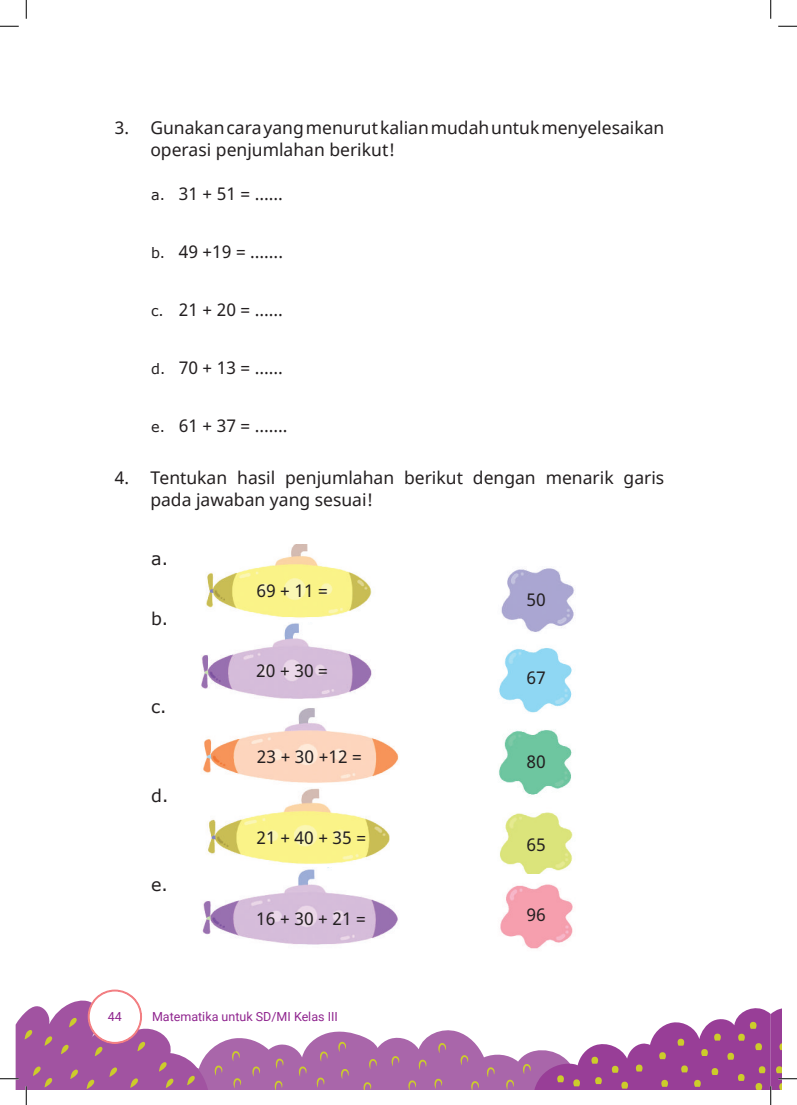
<style>
.page{position:relative;width:797px;height:1105px;background:#fff}
.page>*{position:absolute;margin:0;border:0;box-sizing:border-box;transform-origin:0 0}
.t1{font:17.5px/22.5px "Noto Sans";color:#231f20}
.t2{font:17.5px "Verdana";color:#231f20}
.t3{font:12.5px "Roboto";color:#90268f}
.s1{font-family:"Verdana";font-size:14.38px}
</style>
<div class="page">
<img style="left:499px;top:568px;width:76px;height:306px">
<img style="left:206px;top:544px;width:166px;height:74px">
<img style="left:201px;top:623px;width:171px;height:76px">
<img style="left:203px;top:708px;width:196px;height:156px">
<img style="left:500px;top:884px;width:73px;height:65px">
<img style="left:202px;top:867px;width:196px;height:78px">
<svg style="left:0;top:25px;width:19px;height:2px"></svg>
<svg style="left:778px;top:25px;width:19px;height:2px"></svg>
<svg style="left:25px;top:0;width:2px;height:19px"></svg>
<svg style="left:770px;top:0;width:1px;height:19px"></svg>
<svg style="left:0;top:989px;width:797px;height:116px"></svg>
<p class="t1" style="left:150px;top:117px;width:515px;text-indent:-35px">3. Gunakan cara yang menurut kalian mudah untuk menyelesaikan operasi penjumlahan berikut!</p>
<p class="t1" style="left:151px;top:183px;width:133px"><span class="s1">a.</span> 31 + 51 = ……</p>
<p class="t1" style="left:151px;top:241px;width:133px"><span class="s1">b.</span> 49 +19 = …….</p>
<p class="t1" style="left:151px;top:299px;width:133px"><span class="s1">c.</span> 21 + 20 = ……</p>
<p class="t1" style="left:151px;top:357px;width:133px"><span class="s1">d.</span> 70 + 13 = ……</p>
<p class="t1" style="left:151px;top:415px;width:138px"><span class="s1">e.</span> 61 + 37 = …….</p>
<p class="t1" style="left:150px;top:467px;width:515px;text-indent:-35px">4. Tentukan hasil penjumlahan berikut dengan menarik garis pada jawaban yang sesuai!</p>
<p class="t2" style="left:151px;top:548px;width:18px">a.</p>
<p class="t2" style="left:151px;top:607px;width:19px">b.</p>
<p class="t2" style="left:151px;top:696px;width:17px">c.</p>
<p class="t2" style="left:151px;top:784px;width:19px">d.</p>
<p class="t2" style="left:151px;top:873px;width:18px">e.</p>
<p class="t1" style="left:256px;top:580px;width:73px">69 + 11 =</p>
<p class="t1" style="left:256px;top:660px;width:73px">20 + 30 =</p>
<p class="t1" style="left:526px;top:589px;width:21px">50</p>
<p class="t1" style="left:526px;top:667px;width:21px">67</p>
<p class="t1" style="left:257px;top:746px;width:106px">23 + 30 +12 =</p>
<p class="t1" style="left:526px;top:751px;width:21px">80</p>
<p class="t1" style="left:256px;top:827px;width:111px">21 + 40 + 35 =</p>
<p class="t1" style="left:526px;top:834px;width:21px">65</p>
<p class="t1" style="left:256px;top:908px;width:111px">16 + 30 + 21 =</p>
<p class="t1" style="left:526px;top:904px;width:21px">96</p>
<p class="t3" style="left:108px;top:1008px;width:16px">44</p>
<p class="t3" style="left:152px;top:1008px;width:187px">Matematika untuk SD/MI Kelas III</p>
</div>
